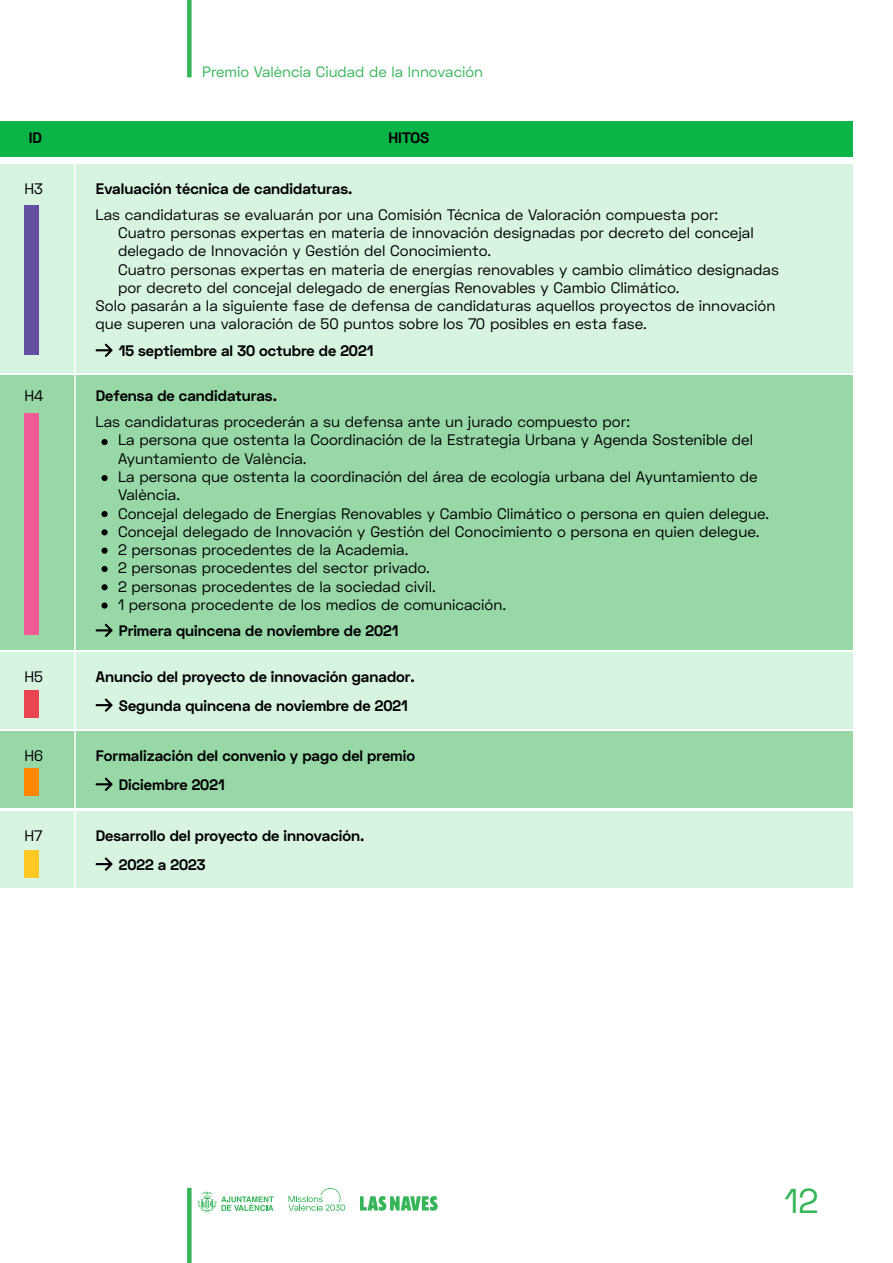
<style>
.page{position:relative;width:893px;height:1263px;background:#fff}
.page>*{position:absolute;margin:0;border:0;box-sizing:border-box;transform-origin:0 0}
.t1{font:34.5px "Space Grotesk";color:#36b558}
.t2{font:15.15px/18.3px "Space Grotesk";color:#000}
.t3{font:700 15.15px/28.3px "Space Grotesk";color:#000}
.t4{font:15px "Space Grotesk";color:#36b558}
</style>
<div class="page">
<div style="left:187px;top:1188px;width:5px;height:75px;background:#36b558"></div>
<div style="left:187px;top:0;width:5px;height:77px;background:#36b558"></div>
<svg style="left:360px;top:1196px;width:78px;height:15px"></svg>
<svg style="left:288px;top:1188px;width:57px;height:23px"></svg>
<svg style="left:198px;top:1191px;width:76px;height:22px"></svg>
<div style="left:0;top:375px;width:853px;height:275px;background:#98d8a7"></div>
<div style="left:0;top:121px;width:853px;height:35px;background:#0ab446"></div>
<div style="left:101px;top:439px;width:7px;height:6px;background:#000;border-radius:50%"></div>
<div style="left:101px;top:475px;width:7px;height:6px;background:#000;border-radius:50%"></div>
<div style="left:101px;top:511px;width:7px;height:6px;background:#000;border-radius:50%"></div>
<div style="left:101px;top:529px;width:7px;height:6px;background:#000;border-radius:50%"></div>
<div style="left:101px;top:548px;width:7px;height:6px;background:#000;border-radius:50%"></div>
<div style="left:101px;top:566px;width:7px;height:6px;background:#000;border-radius:50%"></div>
<div style="left:101px;top:584px;width:7px;height:6px;background:#000;border-radius:50%"></div>
<svg style="left:101px;top:602px;width:7px;height:7px"></svg>
<div style="left:0;top:164px;width:853px;height:209px;background:#d7f4e0"></div>
<svg style="left:96px;top:344px;width:17px;height:13px"></svg>
<svg style="left:96px;top:624px;width:17px;height:13px"></svg>
<div style="left:0;top:652px;width:853px;height:77px;background:#d7f4e0"></div>
<svg style="left:96px;top:698px;width:17px;height:14px"></svg>
<div style="left:0;top:731px;width:853px;height:77px;background:#98d8a7"></div>
<svg style="left:96px;top:777px;width:17px;height:14px"></svg>
<div style="left:0;top:811px;width:853px;height:77px;background:#d7f4e0"></div>
<svg style="left:96px;top:857px;width:17px;height:14px"></svg>
<hr style="left:74px;top:158px;width:2px;height:731px;background:#fff">
<div style="left:25px;top:205px;width:14px;height:150px;background:#6450a0"></div>
<div style="left:25px;top:413px;width:14px;height:221px;background:#f05a96"></div>
<div style="left:25px;top:690px;width:14px;height:27px;background:#e94652"></div>
<div style="left:25px;top:769px;width:14px;height:27px;background:#ff8700"></div>
<div style="left:25px;top:850px;width:14px;height:27px;background:#ffc823"></div>
<p class="t4" style="left:202px;top:62px;width:282px">Premio València Ciudad de la Innovación</p>
<p class="t3" style="left:29px;top:124px;width:15px">ID</p>
<p class="t3" style="left:388px;top:124px;width:42px">HITOS</p>
<p class="t2" style="left:25px;top:179px;width:20px">H3</p>
<p class="t3" style="left:96px;top:175px;width:258px">Evaluación técnica de candidaturas.</p>
<p class="t2" style="left:96px;top:205px;width:624px">Las candidaturas se evaluarán por una Comisión Técnica de Valoración compuesta por:</p>
<p class="t2" style="left:118px;top:223px;width:637px">Cuatro personas expertas en materia de innovación designadas por decreto del concejal</p>
<p class="t2" style="left:118px;top:242px;width:374px">delegado de Innovación y Gestión del Conocimiento.</p>
<p class="t2" style="left:118px;top:260px;width:662px">Cuatro personas expertas en materia de energías renovables y cambio climático designadas</p>
<p class="t2" style="left:118px;top:278px;width:563px">por decreto del concejal delegado de energías Renovables y Cambio Climático.</p>
<p class="t2" style="left:96px;top:296px;width:681px">Solo pasarán a la siguiente fase de defensa de candidaturas aquellos proyectos de innovación</p>
<p class="t2" style="left:96px;top:315px;width:553px">que superen una valoración de 50 puntos sobre los 70 posibles en esta fase.</p>
<p class="t3" style="left:119px;top:337px;width:256px">15 septiembre al 30 octubre de 2021</p>
<p class="t2" style="left:25px;top:387px;width:20px">H4</p>
<p class="t3" style="left:96px;top:382px;width:183px">Defensa de candidaturas.</p>
<p class="t2" style="left:118px;top:413px;width:653px;text-indent:-23px">Las candidaturas procederán a su defensa ante un jurado compuesto por:<br>La persona que ostenta la Coordinación de la Estrategia Urbana y Agenda Sostenible del Ayuntamiento de València.<br>La persona que ostenta la coordinación del área de ecología urbana del Ayuntamiento de València.<br>Concejal delegado de Energías Renovables y Cambio Climático o persona en quien delegue.<br>Concejal delegado de Innovación y Gestión del Conocimiento o persona en quien delegue.<br>2 personas procedentes de la Academia.<br>2 personas procedentes del sector privado.<br>2 personas procedentes de la sociedad civil.<br>1 persona procedente de los medios de comunicación.</p>
<p class="t3" style="left:119px;top:617px;width:281px">Primera quincena de noviembre de 2021</p>
<p class="t2" style="left:25px;top:668px;width:20px">H5</p>
<p class="t3" style="left:119px;top:663px;width:298px;text-indent:-23px">Anuncio del proyecto de innovación ganador.<br>Segunda quincena de noviembre de 2021</p>
<p class="t2" style="left:25px;top:747px;width:20px">H6</p>
<p class="t3" style="left:119px;top:742px;width:298px;text-indent:-23px">Formalización del convenio y pago del premio<br>Diciembre 2021</p>
<p class="t2" style="left:25px;top:827px;width:19px">H7</p>
<p class="t3" style="left:119px;top:822px;width:247px;text-indent:-23px">Desarrollo del proyecto de innovación.<br>2022 a 2023</p>
<h1 class="t1" style="left:785px;top:1178px;width:35px">12</h1>
</div>
